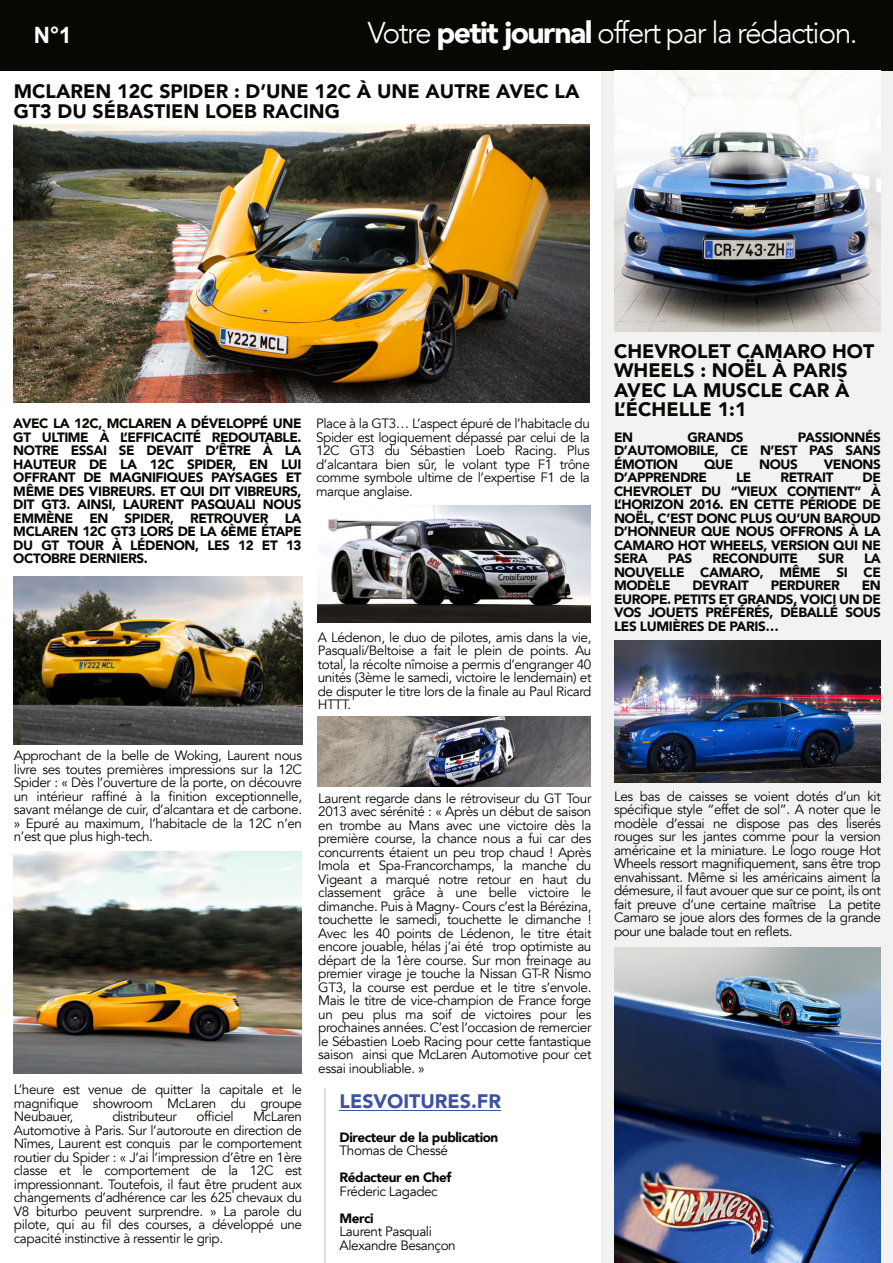
<style>
.page{position:relative;width:893px;height:1263px;background:#fff}
.page>*{position:absolute;margin:0;border:0;box-sizing:border-box;transform-origin:0 0}
.t1{font:300 30px "Avenir";letter-spacing:-.05em;color:#fff}
.t2{font:700 22.5px "Arial";color:#fff}
.t3{font:900 19.5px/19.5px "Avenir";color:#080704}
.t4{font:900 19.5px "Avenir";color:#3a53a3}
.t5{font:13.5px/13.5px "Avenir";letter-spacing:-.03em;color:#080704;text-align:justify}
.t6{font:900 13.5px/13.5px "Avenir";letter-spacing:-.03em;color:#080704;text-align:justify}
.s1{font-weight:900}
</style>
<div class="page">
<div style="left:602px;top:71px;width:291px;height:1192px;background:#f2f2f1"></div>
<div style="left:0;top:0;width:893px;height:71px;background:#080704"></div>
<hr style="left:340px;top:1109px;width:161px;height:1px;background:#3a53a3">
<hr style="left:324px;top:1089px;width:1px;height:174px;background:#e0dfdd">
<img style="left:614px;top:71px;width:267px;height:261px">
<img style="left:614px;top:947px;width:267px;height:316px">
<img style="left:614px;top:641px;width:267px;height:141px">
<img style="left:13px;top:124px;width:577px;height:278px">
<img style="left:14px;top:577px;width:288px;height:168px">
<img style="left:14px;top:851px;width:288px;height:223px">
<img style="left:318px;top:505px;width:273px;height:117px">
<img style="left:318px;top:717px;width:273px;height:70px">
<h2 class="t2" style="left:34px;top:27px;width:39px">N°1</h2>
<h1 class="t1" style="left:368px;top:13px;width:491px">Votre <span class="s1">petit journal</span> offert par la rédaction.</h1>
<h3 class="t3" style="left:14px;top:82px;width:567px">MCLAREN 12C SPIDER : D’UNE 12C À UNE AUTRE AVEC LA<br>GT3 DU SÉBASTIEN LOEB RACING</h3>
<p class="t6" style="left:13px;top:417px;width:290px">AVEC LA 12C, MCLAREN A DÉVELOPPÉ UNE GT ULTIME À L’EFFICACITÉ REDOUTABLE.<br>NOTRE ESSAI SE DEVAIT D’ÊTRE À LA HAUTEUR DE LA 12C SPIDER, EN LUI OFFRANT DE MAGNIFIQUES PAYSAGES ET MÊME DES VIBREURS. ET QUI DIT VIBREURS, DIT GT3. AINSI, LAURENT PASQUALI NOUS EMMÈNE EN SPIDER, RETROUVER LA MCLAREN 12C GT3 LORS DE LA 6ÈME ÉTAPE DU GT TOUR À LÉDENON, LES 12 ET 13<br>OCTOBRE DERNIERS.</p>
<p class="t5" style="left:316px;top:417px;width:275px">Place à la GT3… L’aspect épuré de l’habitacle du Spider est logiquement dépassé par celui de la 12C GT3 du Sébastien Loeb Racing. Plus d’alcantara bien sûr, le volant type F1 trône comme symbole ultime de l’expertise F1 de la marque anglaise.</p>
<p class="t5" style="left:318px;top:630px;width:275px">A Lédenon, le duo de pilotes, amis dans la vie, Pasquali/Beltoise a fait le plein de points. Au total, la récolte nîmoise a permis d’engranger 40 unités (3ème le samedi, victoire le lendemain) et de disputer le titre lors de la finale au Paul Ricard HTTT.</p>
<p class="t5" style="left:14px;top:749px;width:290px">Approchant de la belle de Woking, Laurent nous livre ses toutes premières impressions sur la 12C Spider : « Dès l’ouverture de la porte, on découvre un intérieur raffiné à la finition exceptionnelle, savant mélange de cuir, d’alcantara et de carbone. » Epuré au maximum, l’habitacle de la 12C n’en n’est que plus high-tech.</p>
<p class="t5" style="left:14px;top:1083px;width:290px">L’heure est venue de quitter la capitale et le magnifique showroom McLaren du groupe Neubauer,</p>
<p class="t5" style="left:112px;top:1110px;width:66px">distributeur</p>
<p class="t5" style="left:196px;top:1110px;width:39px">officiel</p>
<p class="t5" style="left:14px;top:1110px;width:290px;text-indent:239px">McLaren Automotive à Paris. Sur l’autoroute en direction de Nîmes, Laurent est conquis par le comportement routier du Spider : « J’ai l’impression d’être en 1ère classe et le comportement de la 12C est impressionnant. Toutefois, il faut être prudent aux changements d’adhérence car les 625 chevaux du V8 biturbo peuvent surprendre. » La parole du pilote, qui au fil des courses, a développé une capacité instinctive à ressentir le grip.</p>
<p class="t5" style="left:318px;top:791px;width:275px">Laurent regarde dans le rétroviseur du GT Tour 2013 avec sérénité : « Après un début de saison en trombe au Mans avec une victoire dès la première course, la chance nous a fui car des concurrents étaient un peu trop chaud ! Après Imola et Spa-Francorchamps, la manche du Vigeant a marqué notre retour en haut du classement grâce à une belle victoire le dimanche. Puis à Magny- Cours c’est la Bérézina, touchette le samedi, touchette le dimanche !<br>Avec les 40 points de Lédenon, le titre était encore jouable, hélas j’ai été trop optimiste au départ de la 1ère course. Sur mon freinage au premier virage je touche la Nissan GT-R Nismo GT3, la course est perdue et le titre s’envole.<br>Mais le titre de vice-champion de France forge un peu plus ma soif de victoires pour les prochaines années. C’est l’occasion de remercier le Sébastien Loeb Racing pour cette fantastique saison ainsi que McLaren Automotive pour cet essai inoubliable. »</p>
<h3 class="t4" style="left:340px;top:1088px;width:163px">LESVOITURES.FR</h3>
<p class="t6" style="left:340px;top:1131px;width:160px">Directeur de la publication</p>
<p class="t5" style="left:340px;top:1144px;width:110px">Thomas de Chessé</p>
<p class="t6" style="left:340px;top:1171px;width:113px">Rédacteur en Chef</p>
<p class="t5" style="left:340px;top:1184px;width:100px">Fréderic Lagadec</p>
<p class="t6" style="left:340px;top:1212px;width:36px">Merci</p>
<p class="t5" style="left:340px;top:1225px;width:118px">Laurent Pasquali<br>Alexandre Besançon</p>
<h3 class="t3" style="left:614px;top:342px;width:262px">CHEVROLET CAMARO HOT<br>WHEELS : NOËL À PARIS<br>AVEC LA MUSCLE CAR À<br>L’ÉCHELLE 1:1</h3>
<p class="t6" style="left:614px;top:430px;width:268px;text-indent:184px">PASSIONNÉS D’AUTOMOBILE, CE N’EST PAS SANS ÉMOTION</p>
<p class="t6" style="left:614px;top:430px;width:21px">EN</p>
<p class="t6" style="left:687px;top:430px;width:58px">GRANDS</p>
<p class="t6" style="left:704px;top:457px;width:31px">QUE</p>
<p class="t6" style="left:759px;top:457px;width:40px">NOUS</p>
<p class="t6" style="left:824px;top:457px;width:59px">VENONS</p>
<p class="t6" style="left:614px;top:471px;width:95px">D’APPRENDRE</p>
<p class="t6" style="left:736px;top:471px;width:17px">LE</p>
<p class="t6" style="left:780px;top:471px;width:55px">RETRAIT</p>
<p class="t6" style="left:614px;top:471px;width:268px;text-indent:248px">DE CHEVROLET DU “VIEUX CONTIENT” À L’HORIZON 2016. EN CETTE PÉRIODE DE NOËL, C’EST DONC PLUS QU’UN BAROUD D’HONNEUR QUE NOUS OFFRONS À LA CAMARO HOT WHEELS, VERSION QUI NE SERA</p>
<p class="t6" style="left:668px;top:552px;width:26px">PAS</p>
<p class="t6" style="left:712px;top:552px;width:87px">RECONDUITE</p>
<p class="t6" style="left:818px;top:552px;width:27px">SUR</p>
<p class="t6" style="left:614px;top:552px;width:268px;text-indent:250px">LA NOUVELLE CAMARO, MÊME SI CE MODÈLE</p>
<p class="t6" style="left:614px;top:579px;width:268px;text-indent:248px">EN EUROPE. PETITS ET GRANDS, VOICI UN DE VOS JOUETS PRÉFÉRÉS, DÉBALLÉ SOUS LES LUMIÈRES DE PARIS…</p>
<p class="t6" style="left:692px;top:579px;width:58px">DEVRAIT</p>
<p class="t6" style="left:771px;top:579px;width:71px">PERDURER</p>
<p class="t5" style="left:614px;top:789px;width:268px">Les bas de caisses se voient dotés d’un kit spécifique style “effet de sol”. A noter que le modèle d’essai ne dispose pas des liserés rouges sur les jantes comme pour la version américaine et la miniature. Le logo rouge Hot Wheels ressort magnifiquement, sans être trop envahissant. Même si les américains aiment la démesure, il faut avouer que sur ce point, ils ont fait preuve d’une certaine maîtrise La petite Camaro se joue alors des formes de la grande pour une balade tout en reflets.</p>
</div>
